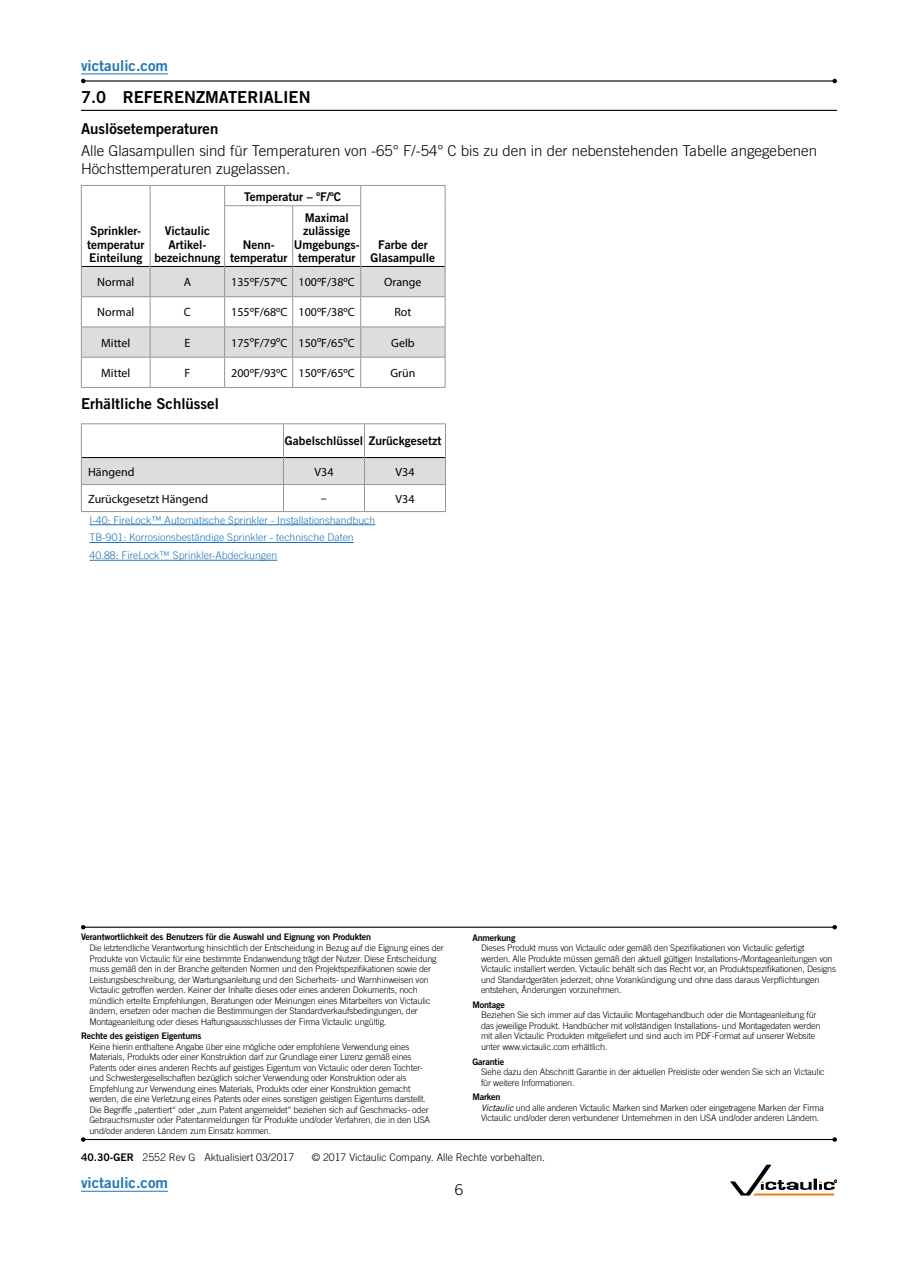
<style>
.page{position:relative;width:918px;height:1263px;background:#fff}
.page>*{position:absolute;margin:0;border:0;box-sizing:border-box;transform-origin:0 0}
.t1{font:16.5px "Trade Gothic LT Std Bd 2";color:#000}
.t2{font:300 15px/18px "Trade Gothic LT Std";color:#000}
.t3{font:15px "Trade Gothic LT Std Bd 2";color:#000}
.t4{font:15px "Trade Gothic LT Std Bd 2";color:#1c75bc}
.t5{font:12px/13.5px "Trade Gothic LT Std Bd 2";color:#000;text-align:center}
.t6{font:12px "Myriad Pro";color:#000}
.t7{font:300 10.5px/17.7px "Trade Gothic LT Std";color:#1c75bc}
.t8{font:300 10.5px "Trade Gothic LT Std";color:#000}
.t9{font:300 9px/10.5px "Trade Gothic LT Std";letter-spacing:-.02em;color:#000}
.t10{font:9px "Trade Gothic LT Std Bd 2";letter-spacing:-.02em;color:#000}
.s1{font-weight:400;font-style:italic}
.s2{font-family:"Trade Gothic LT Std Bd 2";font-weight:400}
</style>
<div class="page">
<hr style="left:83px;top:927px;width:752px;height:1px;background:#000">
<svg style="left:81px;top:925px;width:5px;height:4px"></svg>
<svg style="left:832px;top:925px;width:5px;height:4px"></svg>
<hr style="left:81px;top:1191px;width:87px;height:1px;background:#1c75bc">
<hr style="left:81px;top:110px;width:756px;height:1px;background:#000">
<hr style="left:90px;top:524px;width:285px;height:1px;background:#1c75bc">
<hr style="left:90px;top:542px;width:264px;height:1px;background:#1c75bc">
<hr style="left:90px;top:560px;width:187px;height:1px;background:#1c75bc">
<hr style="left:81px;top:387px;width:69px;height:1px;background:#939598">
<hr style="left:150px;top:387px;width:75px;height:1px;background:#939598">
<hr style="left:361px;top:387px;width:84px;height:1px;background:#939598">
<hr style="left:81px;top:185px;width:69px;height:1px;background:#939598">
<svg style="left:81px;top:186px;width:1px;height:20px"></svg>
<hr style="left:150px;top:185px;width:75px;height:1px;background:#939598">
<hr style="left:81px;top:206px;width:1px;height:60px;background:#939598">
<svg style="left:150px;top:186px;width:1px;height:20px"></svg>
<hr style="left:225px;top:185px;width:68px;height:1px;background:#939598">
<svg style="left:224px;top:186px;width:1px;height:19px"></svg>
<hr style="left:293px;top:185px;width:68px;height:1px;background:#939598">
<hr style="left:150px;top:206px;width:1px;height:60px;background:#939598">
<hr style="left:224px;top:205px;width:69px;height:1px;background:#939598">
<hr style="left:224px;top:206px;width:1px;height:60px;background:#939598">
<hr style="left:293px;top:205px;width:68px;height:1px;background:#939598">
<hr style="left:292px;top:206px;width:1px;height:60px;background:#939598">
<hr style="left:361px;top:185px;width:84px;height:1px;background:#939598">
<svg style="left:360px;top:186px;width:1px;height:19px"></svg>
<svg style="left:445px;top:186px;width:1px;height:20px"></svg>
<hr style="left:360px;top:206px;width:1px;height:60px;background:#939598">
<hr style="left:445px;top:206px;width:1px;height:60px;background:#939598">
<svg style="left:81px;top:266px;width:365px;height:121px"></svg>
<hr style="left:225px;top:387px;width:68px;height:1px;background:#939598">
<hr style="left:293px;top:387px;width:68px;height:1px;background:#939598">
<hr style="left:82px;top:457px;width:201px;height:1px;background:#000">
<hr style="left:284px;top:457px;width:80px;height:1px;background:#000">
<hr style="left:365px;top:457px;width:80px;height:1px;background:#000">
<hr style="left:283px;top:424px;width:1px;height:34px;background:#939598">
<hr style="left:364px;top:424px;width:1px;height:34px;background:#939598">
<hr style="left:445px;top:424px;width:1px;height:34px;background:#939598">
<hr style="left:81px;top:423px;width:203px;height:1px;background:#939598">
<hr style="left:284px;top:423px;width:80px;height:1px;background:#939598">
<hr style="left:364px;top:423px;width:82px;height:1px;background:#939598">
<hr style="left:81px;top:511px;width:203px;height:1px;background:#939598">
<hr style="left:284px;top:511px;width:80px;height:1px;background:#939598">
<hr style="left:364px;top:511px;width:82px;height:1px;background:#939598">
<hr style="left:81px;top:424px;width:1px;height:34px;background:#939598">
<svg style="left:81px;top:458px;width:365px;height:53px"></svg>
<hr style="left:83px;top:80px;width:752px;height:2px;background:#000">
<svg style="left:81px;top:79px;width:5px;height:4px"></svg>
<svg style="left:832px;top:79px;width:5px;height:4px"></svg>
<hr style="left:83px;top:1139px;width:752px;height:1px;background:#000">
<svg style="left:81px;top:1137px;width:5px;height:5px"></svg>
<svg style="left:832px;top:1137px;width:5px;height:5px"></svg>
<hr style="left:81px;top:74px;width:87px;height:1px;background:#1c75bc">
<svg style="left:730px;top:1165px;width:107px;height:30px"></svg>
<h2 class="t4" style="left:81px;top:56px;width:89px">victaulic.com</h2>
<h1 class="t1" style="left:81px;top:87px;width:231px">7.0 REFERENZMATERIALIEN</h1>
<h2 class="t3" style="left:81px;top:119px;width:139px">Auslösetemperaturen</h2>
<h2 class="t2" style="left:81px;top:142px;width:738px">Alle Glasampullen sind für Temperaturen von -65° F/-54° C bis zu den in der nebenstehenden Tabelle angegebenen<br>Höchsttemperaturen zugelassen.</h2>
<h3 class="t5" style="left:87px;top:224px;width:59px;text-align:left">Sprinkler&shy;temperatur<br>Einteilung</h3>
<h3 class="t5" style="left:154px;top:224px;width:68px">Victaulic<br>Artikel&shy;bezeichnung</h3>
<h3 class="t5" style="left:244px;top:190px;width:98px">Temperatur – ºF/ºC</h3>
<h3 class="t5" style="left:294px;top:210px;width:66px">Maximal zulässige<br>Umgebungs&shy;temperatur</h3>
<h3 class="t5" style="left:230px;top:237px;width:59px">Nenn&shy;temperatur</h3>
<h3 class="t5" style="left:371px;top:237px;width:66px">Farbe der<br>Glasampulle</h3>
<h3 class="t6" style="left:97px;top:275px;width:39px">Normal</h3>
<h3 class="t6" style="left:184px;top:275px;width:9px">A</h3>
<h3 class="t6" style="left:231px;top:275px;width:125px">135ºF/57ºC 100ºF/38ºC</h3>
<h3 class="t6" style="left:384px;top:275px;width:39px">Orange</h3>
<h3 class="t6" style="left:97px;top:305px;width:39px">Normal</h3>
<h3 class="t6" style="left:184px;top:305px;width:8px">C</h3>
<h3 class="t6" style="left:231px;top:305px;width:125px">155ºF/68ºC 100ºF/38ºC</h3>
<h3 class="t6" style="left:394px;top:305px;width:19px">Rot</h3>
<h3 class="t6" style="left:101px;top:335px;width:31px">Mittel</h3>
<h3 class="t6" style="left:184px;top:335px;width:7px">E</h3>
<h3 class="t6" style="left:231px;top:335px;width:125px">175ºF/79ºC 150ºF/65ºC</h3>
<h3 class="t6" style="left:391px;top:335px;width:25px">Gelb</h3>
<h3 class="t6" style="left:101px;top:365px;width:31px">Mittel</h3>
<h3 class="t6" style="left:184px;top:365px;width:7px">F</h3>
<h3 class="t6" style="left:231px;top:365px;width:125px">200ºF/93ºC 150ºF/65ºC</h3>
<h3 class="t6" style="left:390px;top:365px;width:26px">Grün</h3>
<h2 class="t3" style="left:81px;top:394px;width:139px">Erhältliche Schlüssel</h2>
<h3 class="t5" style="left:285px;top:434px;width:158px">Gabelschlüssel Zurückgesetzt</h3>
<h3 class="t6" style="left:88px;top:464px;width:48px">Hängend</h3>
<h3 class="t6" style="left:314px;top:464px;width:21px">V34</h3>
<h3 class="t6" style="left:395px;top:464px;width:21px">V34</h3>
<h3 class="t6" style="left:88px;top:491px;width:122px">Zurückgesetzt Hängend</h3>
<h3 class="t6" style="left:321px;top:491px;width:7px">–</h3>
<h3 class="t6" style="left:395px;top:491px;width:21px">V34</h3>
<p class="t7" style="left:90px;top:511px;width:287px">I-40: FireLock™ Automatische Sprinkler - Installationshandbuch<br>TB-901: Korrosionsbeständige Sprinkler - technische Daten<br>40.88: FireLock™ Sprinkler-Abdeckungen</p>
<p class="t10" style="left:81px;top:932px;width:292px">Verantwortlichkeit des Benutzers für die Auswahl und Eignung von Produkten</p>
<p class="t9" style="left:90px;top:942px;width:356px">Die letztendliche Verantwortung hinsichtlich der Entscheidung in Bezug auf die Eignung eines der Produkte von Victaulic für eine bestimmte Endanwendung trägt der Nutzer. Diese Entscheidung muss gemäß den in der Branche geltenden Normen und den Projektspezifikationen sowie der Leistungsbeschreibung, der Wartungsanleitung und den Sicherheits- und Warnhinweisen von Victaulic getroffen werden. Keiner der Inhalte dieses oder eines anderen Dokuments, noch mündlich erteilte Empfehlungen, Beratungen oder Meinungen eines Mitarbeiters von Victaulic ändern, ersetzen oder machen die Bestimmungen der Standardverkaufsbedingungen, der Montageanleitung oder dieses Haftungsausschlusses der Firma Victaulic ungültig.</p>
<p class="t10" style="left:81px;top:1030px;width:122px">Rechte des geistigen Eigentums</p>
<p class="t9" style="left:90px;top:1041px;width:342px">Keine hierin enthaltene Angabe über eine mögliche oder empfohlene Verwendung eines Materials, Produkts oder einer Konstruktion darf zur Grundlage einer Lizenz gemäß eines Patents oder eines anderen Rechts auf geistiges Eigentum von Victaulic oder deren Tochter&shy;und Schwestergesellschaften bezüglich solcher Verwendung oder Konstruktion oder als Empfehlung zur Verwendung eines Materials, Produkts oder einer Konstruktion gemacht werden, die eine Verletzung eines Patents oder eines sonstigen geistigen Eigentums darstellt.<br>Die Begriffe „patentiert“ oder „zum Patent angemeldet“ beziehen sich auf Geschmacks- oder Gebrauchsmuster oder Patentanmeldungen für Produkte und/oder Verfahren, die in den USA und/oder anderen Ländern zum Einsatz kommen.</p>
<p class="t10" style="left:472px;top:932px;width:45px">Anmerkung</p>
<p class="t9" style="left:481px;top:942px;width:357px">Dieses Produkt muss von Victaulic oder gemäß den Spezifikationen von Victaulic gefertigt werden. Alle Produkte müssen gemäß den aktuell gültigen Installations-/Montageanleitungen von Victaulic installiert werden. Victaulic behält sich das Recht vor, an Produktspezifikationen, Designs und Standardgeräten jederzeit, ohne Vorankündigung und ohne dass daraus Verpflichtungen entstehen, Änderungen vorzunehmen.</p>
<p class="t10" style="left:472px;top:999px;width:34px">Montage</p>
<p class="t9" style="left:481px;top:1010px;width:341px">Beziehen Sie sich immer auf das Victaulic Montagehandbuch oder die Montageanleitung für das jeweilige Produkt. Handbücher mit vollständigen Installations- und Montagedaten werden mit allen Victaulic Produkten mitgeliefert und sind auch im PDF-Format auf unserer Website unter www.victaulic.com erhältlich.</p>
<p class="t10" style="left:473px;top:1056px;width:33px">Garantie</p>
<p class="t9" style="left:481px;top:1066px;width:345px">Siehe dazu den Abschnitt Garantie in der aktuellen Preisliste oder wenden Sie sich an Victaulic für weitere Informationen.</p>
<p class="t10" style="left:473px;top:1091px;width:30px">Marken</p>
<p class="t9" style="left:481px;top:1102px;width:345px"><span class="s1">Victaulic</span> und alle anderen Victaulic Marken sind Marken oder eingetragene Marken der Firma<br>Victaulic und/oder deren verbundener Unternehmen in den USA und/oder anderen Ländern.</p>
<p class="t8" style="left:81px;top:1151px;width:215px"><span class="s2">40.30-GER</span> 2552 Rev G Aktualisiert 03/2017</p>
<p class="t8" style="left:312px;top:1151px;width:235px">© 2017 Victaulic Company. Alle Rechte vorbehalten.</p>
<h2 class="t4" style="left:81px;top:1173px;width:89px">victaulic.com</h2>
<h2 class="t2" style="left:455px;top:1181px;width:10px">6</h2>
</div>
